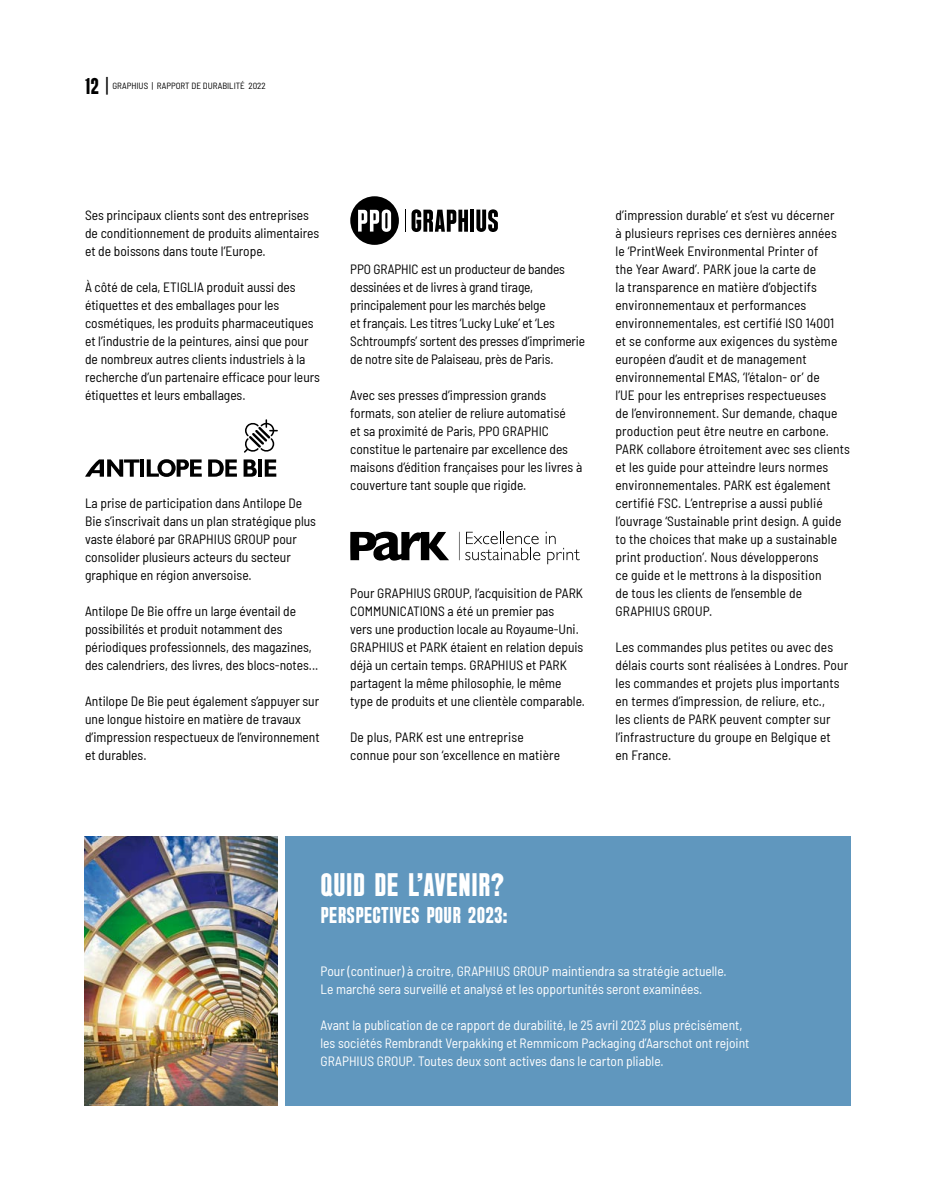
<style>
.page{position:relative;width:936px;height:1191px;background:#fff}
.page>*{position:absolute;margin:0;border:0;box-sizing:border-box;transform-origin:0 0}
.t1{font:30px "Tabloid Press JNL";color:#fff}
.t2{font:21px "Tabloid Press JNL";letter-spacing:.01em;color:#fff}
.t3{font:21px "Tabloid Press JNL";color:#000}
.t4{font:semi-condensed 13.5px/18px "Barlow";color:#000}
.t5{font:semi-condensed 13.5px/18px "Barlow";color:#fff}
.t6{font:semi-condensed 9px "Barlow";color:#000}
.s1{font-family:"Barlow";font-stretch:semi-condensed}
</style>
<div class="page">
<div style="left:285px;top:836px;width:565px;height:270px;background:#6097be"></div>
<hr style="left:470px;top:210px;width:4px;height:22px;background:#000">
<svg style="left:476px;top:209px;width:22px;height:23px"></svg>
<svg style="left:405px;top:209px;width:63px;height:23px"></svg>
<svg style="left:350px;top:196px;width:49px;height:49px"></svg>
<svg style="left:85px;top:459px;width:54px;height:18px"></svg>
<hr style="left:140px;top:459px;width:4px;height:18px;background:#000">
<svg style="left:147px;top:459px;width:55px;height:18px"></svg>
<svg style="left:208px;top:459px;width:29px;height:18px"></svg>
<svg style="left:243px;top:459px;width:14px;height:18px"></svg>
<hr style="left:258px;top:459px;width:4px;height:18px;background:#000">
<svg style="left:265px;top:459px;width:11px;height:18px"></svg>
<svg style="left:244px;top:419px;width:34px;height:34px"></svg>
<img style="left:85px;top:836px;width:193px;height:270px">
<svg style="left:350px;top:531px;width:99px;height:30px"></svg>
<svg style="left:459px;top:532px;width:120px;height:32px"></svg>
<h2 class="t3" style="left:85px;top:74px;width:25px">12 <span class="s1">|</span></h2>
<p class="t6" style="left:112px;top:79px;width:155px">GRAPHIUS | RAPPORT DE DURABILITÉ 2022</p>
<p class="t4" style="left:85px;top:205px;width:236px">Ses principaux clients sont des entreprises de conditionnement de produits alimentaires et de boissons dans toute l’Europe.</p>
<p class="t4" style="left:85px;top:277px;width:236px">À côté de cela, ETIGLIA produit aussi des étiquettes et des emballages pour les cosmétiques, les produits pharmaceutiques et l’industrie de la peintures, ainsi que pour de nombreux autres clients industriels à la recherche d’un partenaire efficace pour leurs étiquettes et leurs emballages.</p>
<p class="t4" style="left:85px;top:493px;width:232px">La prise de participation dans Antilope De Bie s’inscrivait dans un plan stratégique plus vaste élaboré par GRAPHIUS GROUP pour consolider plusieurs acteurs du secteur graphique en région anversoise.</p>
<p class="t4" style="left:85px;top:601px;width:235px">Antilope De Bie offre un large éventail de possibilités et produit notamment des périodiques professionnels, des magazines, des calendriers, des livres, des blocs-notes...</p>
<p class="t4" style="left:85px;top:691px;width:236px">Antilope De Bie peut également s’appuyer sur une longue histoire en matière de travaux d’impression respectueux de l’environnement et durables.</p>
<p class="t4" style="left:350px;top:259px;width:236px">PPO GRAPHIC est un producteur de bandes dessinées et de livres à grand tirage, principalement pour les marchés belge<br>et français. Les titres ‘Lucky Luke’ et ‘Les Schtroumpfs’ sortent des presses d’imprimerie de notre site de Palaiseau, près de Paris.</p>
<p class="t4" style="left:350px;top:385px;width:233px">Avec ses presses d’impression grands formats, son atelier de reliure automatisé<br>et sa proximité de Paris, PPO GRAPHIC constitue le partenaire par excellence des maisons d’édition françaises pour les livres à couverture tant souple que rigide.</p>
<p class="t4" style="left:350px;top:583px;width:236px">Pour GRAPHIUS GROUP, l’acquisition de PARK COMMUNICATIONS a été un premier pas<br>vers une production locale au Royaume-Uni.<br>GRAPHIUS et PARK étaient en relation depuis déjà un certain temps. GRAPHIUS et PARK partagent la même philosophie, le même type de produits et une clientèle comparable.</p>
<p class="t4" style="left:350px;top:727px;width:211px">De plus, PARK est une entreprise connue pour son ‘excellence en matière</p>
<p class="t4" style="left:615px;top:205px;width:236px">d’impression durable’ et s’est vu décerner<br>à plusieurs reprises ces dernières années<br>le ‘PrintWeek Environmental Printer of<br>the Year Award’. PARK joue la carte de<br>la transparence en matière d’objectifs environnementaux et performances environnementales, est certifié ISO 14001<br>et se conforme aux exigences du système européen d’audit et de management environnemental EMAS, ‘l’étalon- or’ de<br>l’UE pour les entreprises respectueuses<br>de l’environnement. Sur demande, chaque production peut être neutre en carbone.<br>PARK collabore étroitement avec ses clients et les guide pour atteindre leurs normes environnementales. PARK est également certifié FSC. L’entreprise a aussi publié l’ouvrage ‘Sustainable print design. A guide to the choices that make up a sustainable print production’. Nous développerons<br>ce guide et le mettrons à la disposition<br>de tous les clients de l’ensemble de GRAPHIUS GROUP.</p>
<p class="t4" style="left:615px;top:637px;width:234px">Les commandes plus petites ou avec des délais courts sont réalisées à Londres. Pour les commandes et projets plus importants en termes d’impression, de reliure, etc.,<br>les clients de PARK peuvent compter sur l’infrastructure du groupe en Belgique et<br>en France.</p>
<h1 class="t1" style="left:320px;top:868px;width:185px">QUID DE L’AVENIR?</h1>
<h2 class="t2" style="left:320px;top:903px;width:189px">PERSPECTIVES POUR 2023:</h2>
<p class="t5" style="left:320px;top:961px;width:407px">Pour (continuer) à croitre, GRAPHIUS GROUP maintiendra sa stratégie actuelle.<br>Le marché sera surveillé et analysé et les opportunités seront examinées.</p>
<p class="t5" style="left:320px;top:1015px;width:430px">Avant la publication de ce rapport de durabilité, le 25 avril 2023 plus précisément, les sociétés Rembrandt Verpakking et Remmicom Packaging d’Aarschot ont rejoint<br>GRAPHIUS GROUP. Toutes deux sont actives dans le carton pliable.</p>
</div>
